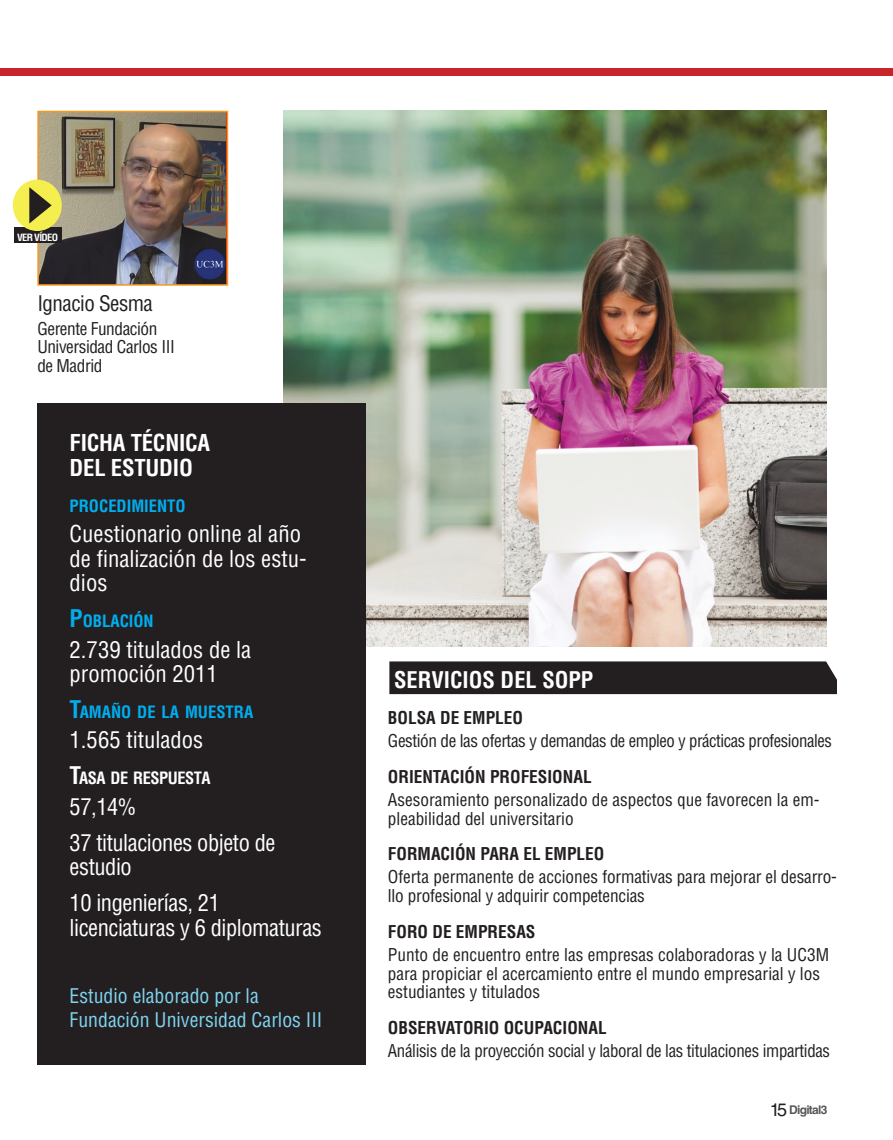
<style>
.page{position:relative;width:893px;height:1140px;background:#fff}
.page>*{position:absolute;margin:0;border:0;box-sizing:border-box;transform-origin:0 0}
.t1{font:condensed 22.65px/24.8px "Helvetica LT Std";color:#fff}
.t2{font:condensed 22.65px/35.8px "Helvetica LT Std";letter-spacing:-.02em;color:#fff}
.t3{font:700 condensed 22.65px/24.8px "Helvetica LT Std";letter-spacing:-.01em;color:#fff}
.t4{font:700 condensed 22.35px "Helvetica LT Std";color:#fff}
.t5{font:condensed 21px "Helvetica LT Std";letter-spacing:-.025em;color:#231f20}
.t6{font:condensed 19.8px/24.8px "Helvetica LT Std";color:#7ed3f0}
.t7{font:condensed 17.25px/23px "Helvetica LT Std";letter-spacing:-.005em;color:#231f20}
.t8{font:condensed 17.25px/18.8px "Helvetica LT Std";letter-spacing:-.025em;color:#231f20}
.t9{font:700 condensed 16.65px "Helvetica LT Std";color:#00aeef}
.t10{font:700 condensed 16.65px "Helvetica LT Std";letter-spacing:-.03em;color:#fff}
.t11{font:700 12px "Helvetica LT Std";letter-spacing:-.06em;color:#57585a}
.t12{font:700 condensed 9.75px "Helvetica LT Std";color:#fff;scale:1.07 1}
.s1{font-size:23.7px}
.s2{font-weight:700}
.s3{font-weight:400;font-size:18px;color:#231f20}
</style>
<div class="page">
<div style="left:0;top:68px;width:893px;height:8px;background:#c8242b"></div>
<img style="left:283px;top:111px;width:544px;height:535px">
<div style="left:389px;top:661px;width:448px;height:33px;background:#231f20"></div>
<div style="left:37px;top:403px;width:328px;height:662px;background:#231f20"></div>
<img style="left:40px;top:114px;width:185px;height:169px">
<div style="left:37px;top:111px;width:191px;height:175px;border:2px solid #f7981d"></div>
<div style="left:14px;top:228px;width:47px;height:15px;background:#231f20"></div>
<div style="left:13px;top:180px;width:49px;height:51px;background:#f4ee4f;border-radius:50%"></div>
<svg style="left:29px;top:187px;width:23px;height:36px"></svg>
<p class="t12" style="left:17px;top:232px;width:26px">VER VÍDEO</p>
<p class="t5" style="left:37px;top:291px;width:117px">Ignacio Sesma</p>
<p class="t8" style="left:37px;top:319px;width:139px">Gerente Fundación<br>Universidad Carlos III de Madrid</p>
<p class="t3" style="left:70px;top:430px;width:142px">FICHA TÉCNICA<br>DEL ESTUDIO</p>
<p class="t9" style="left:70px;top:495px;width:118px">PROCEDIMIENTO</p>
<p class="t1" style="left:70px;top:521px;width:239px">Cuestionario online al año de finalización de los estu&shy;dios</p>
<p class="t9" style="left:70px;top:611px;width:86px"><span class="s1">P</span>OBLACIÓN</p>
<p class="t1" style="left:70px;top:637px;width:183px">2.739 titulados de la promoción 2011</p>
<p class="t9" style="left:70px;top:701px;width:185px"><span class="s1">T</span>AMAÑO DE LA MUESTRA</p>
<p class="t1" style="left:70px;top:727px;width:135px">1.565 titulados</p>
<p class="t10" style="left:70px;top:768px;width:142px"><span class="s1">T</span>ASA DE RESPUESTA</p>
<p class="t2" style="left:70px;top:788px;width:207px">57,14%<br>37 titulaciones objeto de</p>
<p class="t2" style="left:70px;top:849px;width:152px">estudio<br>10 ingenierías, 21</p>
<p class="t2" style="left:70px;top:909px;width:254px">licenciaturas y 6 diplomaturas</p>
<p class="t6" style="left:70px;top:983px;width:254px">Estudio elaborado por la<br>Fundación Universidad Carlos III</p>
<p class="t4" style="left:394px;top:665px;width:12px">SERVICIOS</p>
<p class="t4" style="left:501px;top:665px;width:13px">DEL</p>
<p class="t4" style="left:542px;top:665px;width:14px">SOPP</p>
<p class="t8" style="left:388px;top:706px;width:445px;line-height:23px"><span class="s2">BOLSA DE EMPLEO<br></span>Gestión de las ofertas y demandas de empleo y prácticas profesionales</p>
<p class="t7" style="left:388px;top:765px;width:433px"><span class="s2">ORIENTACIÓN PROFESIONAL<br></span>Asesoramiento personalizado de aspectos que favorecen la em-</p>
<p class="t7" style="left:388px;top:800px;width:218px;line-height:35.7px">pleabilidad del universitario<br><span class="s2">FORMACIÓN PARA EL EMPLEO</span></p>
<p class="t7" style="left:388px;top:867px;width:451px;line-height:18.8px">Oferta permanente de acciones formativas para mejorar el desarro&shy;llo profesional y adquirir competencias</p>
<p class="t7" style="left:388px;top:920px;width:443px"><span class="s2">FORO DE EMPRESAS<br></span>Punto de encuentro entre las empresas colaboradoras y la UC3M</p>
<p class="t7" style="left:388px;top:963px;width:434px;line-height:18.8px">para propiciar el acercamiento entre el mundo empresarial y los estudiantes y titulados</p>
<p class="t7" style="left:388px;top:1016px;width:444px"><span class="s2">OBSERVATORIO OCUPACIONAL<br></span>Análisis de la proyección social y laboral de las titulaciones impartidas</p>
<p class="t11" style="left:770px;top:1102px;width:59px"><span class="s3">15</span> Digital3</p>
</div>
